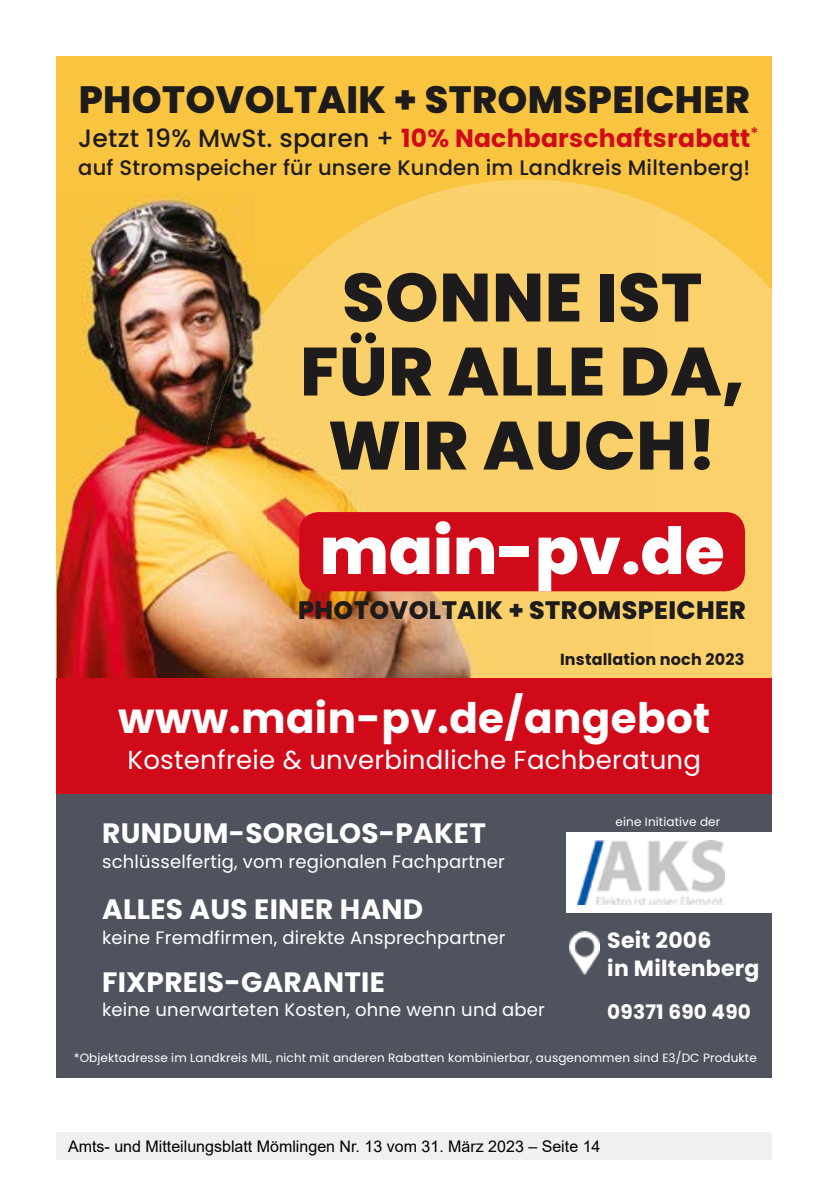
<style>
.page{position:relative;width:840px;height:1191px;background:#fff}
.page>*{position:absolute;margin:0;border:0;box-sizing:border-box;transform-origin:0 0}
.t1{font:800 68px/74px "Poppins";letter-spacing:.01em;color:#1d1b1c;text-align:center}
.t2{font:800 64.8px "Poppins";color:#fff}
.t3{font:700 42px "Poppins";letter-spacing:.01em;color:#fff}
.t4{font:800 38px "Poppins";letter-spacing:.01em;color:#1d1b1c}
.t5{font:700 28px "Poppins";letter-spacing:.01em;color:#fff}
.t6{font:26px "Poppins";letter-spacing:.01em;color:#fff}
.t7{font:800 25.2px "Poppins";letter-spacing:.015em;color:#1d1b1c}
.t8{font:700 25px "Poppins";letter-spacing:.01em;color:#d10a1a}
.t9{font:700 22px/28px "Poppins";letter-spacing:.01em;color:#fff}
.t10{font:500 21px "Poppins";letter-spacing:.01em;color:#1d1b1c}
.t11{font:700 20px "Poppins";color:#fff}
.t12{font:18px "Poppins";letter-spacing:.01em;color:#fff}
.t13{font:16px "Arial";color:#000}
.t14{font:700 16px "Poppins";letter-spacing:.01em;color:#1d1b1c}
.t15{font:12px "Poppins";letter-spacing:.01em;color:#fff}
.s1{font-weight:500;color:#1d1b1c}
</style>
<div class="page">
<div style="left:57px;top:57px;width:714px;height:999px;background:#f9c43f"></div>
<svg style="left:435px;top:179px;width:336px;height:499px;fill:#fbd16b"></svg>
<img style="left:57px;top:197px;width:198px;height:481px">
<img style="left:255px;top:296px;width:7px;height:13px">
<img style="left:266px;top:193px;width:387px;height:485px">
<img style="left:201px;top:309px;width:65px;height:369px">
<div style="left:57px;top:678px;width:714px;height:399px;background:#d10a1a"></div>
<div style="left:57px;top:794px;width:714px;height:283px;background:#4f535e"></div>
<div style="left:299px;top:512px;width:445px;height:79px;background:#d10a1a;border-radius:20px"></div>
<div style="left:566px;top:832px;width:205px;height:81px;background:#fff"></div>
<img style="left:577px;top:840px;width:146px;height:64px">
<img style="left:569px;top:931px;width:30px;height:43px">
<div style="left:57px;top:1132px;width:714px;height:27px;background:#f0f0f0"></div>
<h3 class="t4" style="left:79px;top:82px;width:672px">PHOTOVOLTAIK + STROMSPEICHER</h3>
<h3 class="t8" style="left:78px;top:124px;width:681px"><span class="s1">Jetzt 19% MwSt. sparen +</span> 10% Nachbarschaftsrabatt<sup>*</sup></h3>
<p class="t10" style="left:78px;top:155px;width:673px">auf Stromspeicher für unsere Kunden im Landkreis Miltenberg!</p>
<h1 class="t1" style="left:300px;top:266px;width:445px">SONNE IST<br>FÜR ALLE DA,<br>WIR AUCH!</h1>
<h2 class="t2" style="left:319px;top:521px;width:406px">main-pv.de</h2>
<h3 class="t7" style="left:298px;top:598px;width:449px">PHOTOVOLTAIK + STROMSPEICHER</h3>
<p class="t14" style="left:559px;top:650px;width:186px">Installation noch 2023</p>
<h3 class="t3" style="left:118px;top:694px;width:593px">www.main-pv.de/angebot</h3>
<h3 class="t6" style="left:127px;top:745px;width:574px">Kostenfreie &amp; unverbindliche Fachberatung</h3>
<h3 class="t5" style="left:102px;top:817px;width:385px">RUNDUM-SORGLOS-PAKET</h3>
<p class="t12" style="left:102px;top:851px;width:404px">schlüsselfertig, vom regionalen Fachpartner</p>
<h3 class="t5" style="left:102px;top:893px;width:322px">ALLES AUS EINER HAND</h3>
<p class="t12" style="left:102px;top:927px;width:404px">keine Fremdfirmen, direkte Ansprechpartner</p>
<h3 class="t5" style="left:102px;top:966px;width:284px">FIXPREIS-GARANTIE</h3>
<p class="t12" style="left:102px;top:999px;width:444px">keine unerwarteten Kosten, ohne wenn und aber</p>
<p class="t15" style="left:615px;top:814px;width:106px">eine Initiative der</p>
<p class="t9" style="left:607px;top:926px;width:153px">Seit 2006<br>in Miltenberg</p>
<p class="t11" style="left:607px;top:1000px;width:145px">09371 690 490</p>
<p class="t15" style="left:74px;top:1050px;width:684px">*Objektadresse im Landkreis MIL, nicht mit anderen Rabatten kombinierbar, ausgenommen sind E3/DC Produkte</p>
<p class="t13" style="left:68px;top:1135px;width:533px">Amts- und Mitteilungsblatt Mömlingen Nr. 13 vom 31. März 2023 – Seite 14</p>
</div>
